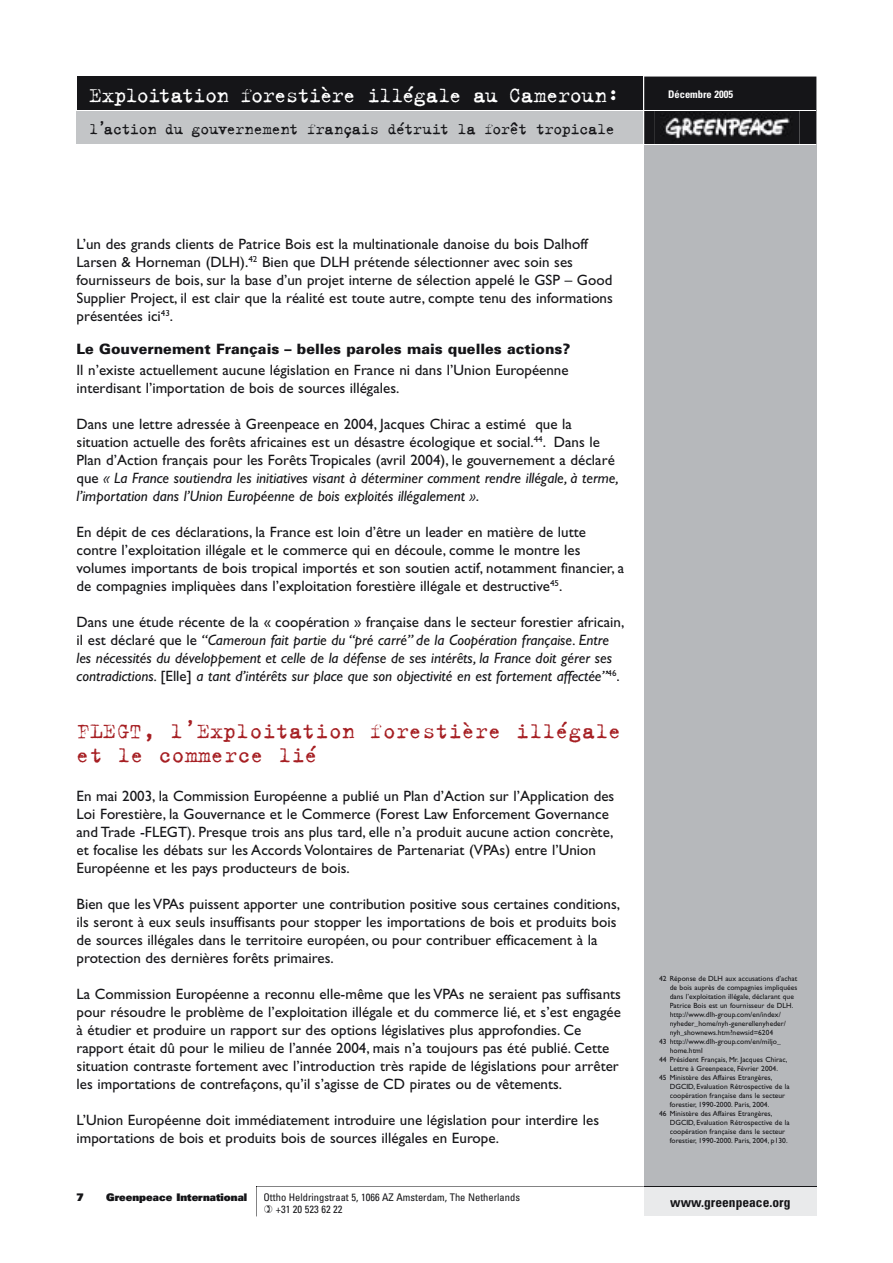
<style>
.page{position:relative;width:893px;height:1263px;background:#fff}
.page>*{position:absolute;margin:0;border:0;box-sizing:border-box;transform-origin:0 0}
.t1{font:24px/24px "Trixie Text";color:#a61f23}
.t2{font:23.25px "Trixie Text";letter-spacing:-.05em;color:#fff}
.t3{font:17.25px "Trixie Text";letter-spacing:-.04em;color:#151518}
.t4{font:15px/18px "Gill Sans";color:#151518}
.t5{font:italic 15px/18px "Gill Sans";color:#151518}
.t6{font:900 14.25px "Univers";color:#151518}
.t7{font:700 condensed 13.5px "Univers";color:#151518}
.t8{font:condensed 10.5px/12.5px "Univers";color:#151518}
.t9{font:900 10.5px "Univers";color:#151518}
.t10{font:700 condensed 10.5px "Univers";color:#fff}
.t11{font:7.5px "Gill Sans";letter-spacing:.005em;color:#151518}
.s1{font-style:italic}
.s2{font-style:normal}
</style>
<div class="page">
<div style="left:644px;top:1186px;width:172px;height:30px;background:#e9eaeb"></div>
<div style="left:644px;top:145px;width:172px;height:1041px;background:#b6b8bb"></div>
<div style="left:77px;top:111px;width:567px;height:34px;background:#c3c5c7"></div>
<div style="left:77px;top:77px;width:566px;height:34px;background:#151518"></div>
<div style="left:644px;top:77px;width:172px;height:67px;background:#151518"></div>
<img style="left:661px;top:112px;width:132px;height:31px">
<hr style="left:77px;top:145px;width:739px;height:1px;background:#fff">
<hr style="left:77px;top:111px;width:739px;height:1px;background:#fff">
<hr style="left:643px;top:77px;width:1px;height:1141px;background:#fff">
<hr style="left:644px;top:1186px;width:172px;height:1px;background:#151518">
<svg style="left:256px;top:1186px;width:388px;height:30px"></svg>
<h2 class="t2" style="left:89px;top:81px;width:531px">Exploitation forestière illégale au Cameroun:</h2>
<p class="t10" style="left:668px;top:88px;width:66px">Décembre 2005</p>
<p class="t3" style="left:89px;top:119px;width:527px">l’action du gouvernement français détruit la forêt tropicale</p>
<p class="t4" style="left:77px;top:235px;width:538px">L’un des grands clients de Patrice Bois est la multinationale danoise du bois Dalhoff Larsen &amp; Horneman (DLH).<sup>42</sup> Bien que DLH prétende sélectionner avec soin ses fournisseurs de bois, sur la base d’un projet interne de sélection appelé le GSP – Good Supplier Project, il est clair que la réalité est toute autre, compte tenu des informations présentées ici<sup>43</sup>.</p>
<p class="t6" style="left:77px;top:340px;width:495px">Le Gouvernement Français – belles paroles mais quelles actions?</p>
<p class="t4" style="left:77px;top:361px;width:494px">Il n’existe actuellement aucune législation en France ni dans l’Union Européenne interdisant l’importation de bois de sources illégales.</p>
<p class="t4" style="left:77px;top:415px;width:544px">Dans une lettre adressée à Greenpeace en 2004, Jacques Chirac a estimé que la situation actuelle des forêts africaines est un désastre écologique et social.<sup>44</sup>. Dans le Plan d’Action français pour les Forêts Tropicales (avril 2004), le gouvernement a déclaré que <span class="s1">« La France soutiendra les initiatives visant à déterminer comment rendre illégale, à terme, l’importation dans l’Union Européenne de bois exploités illégalement »</span>.</p>
<p class="t4" style="left:77px;top:523px;width:549px">En dépit de ces déclarations, la France est loin d’être un leader en matière de lutte contre l’exploitation illégale et le commerce qui en découle, comme le montre les volumes importants de bois tropical importés et son soutien actif, notamment financier, a de compagnies impliquèes dans l’exploitation forestière illégale et destructive<sup>45</sup>.</p>
<p class="t5" style="left:77px;top:613px;width:549px"><span class="s2">Dans une étude récente de la « coopération » française dans le secteur forestier africain, il est déclaré que le</span> “Cameroun fait partie du “pré carré” de la Coopération française. Entre les nécessités du développement et celle de la défense de ses intérêts, la France doit gérer ses contradictions. <span class="s2">[Elle]</span> a tant d’intérêts sur place que son objectivité en est fortement affectée”<sup>46</sup><span class="s2">.</span></p>
<h1 class="t1" style="left:77px;top:719px;width:547px">FLEGT, l’Exploitation forestière illégale et le commerce lié</h1>
<p class="t4" style="left:77px;top:787px;width:539px">En mai 2003, la Commission Européenne a publié un Plan d’Action sur l’Application des Loi Forestière, la Gouvernance et le Commerce (Forest Law Enforcement Governance and Trade -FLEGT). Presque trois ans plus tard, elle n’a produit aucune action concrète, et focalise les débats sur les Accords Volontaires de Partenariat (VPAs) entre l’Union Européenne et les pays producteurs de bois.</p>
<p class="t4" style="left:77px;top:895px;width:545px">Bien que les VPAs puissent apporter une contribution positive sous certaines conditions, ils seront à eux seuls insuffisants pour stopper les importations de bois et produits bois de sources illégales dans le territoire européen, ou pour contribuer efficacement à la protection des dernières forêts primaires.</p>
<p class="t4" style="left:77px;top:985px;width:546px">La Commission Européenne a reconnu elle-même que les VPAs ne seraient pas suffisants pour résoudre le problème de l’exploitation illégale et du commerce lié, et s’est engagée à étudier et produire un rapport sur des options législatives plus approfondies. Ce rapport était dû pour le milieu de l’année 2004, mais n’a toujours pas été publié. Cette situation contraste fortement avec l’introduction très rapide de législations pour arrêter les importations de contrefaçons, qu’il s’agisse de CD pirates ou de vêtements.</p>
<p class="t4" style="left:77px;top:1111px;width:524px">L’Union Européenne doit immédiatement introduire une législation pour interdire les importations de bois et produits bois de sources illégales en Europe.</p>
<p class="t11" style="left:659px;top:974px;width:140px">42 Réponse de DLH aux accusations d’achat</p>
<p class="t11" style="left:670px;top:983px;width:129px">de bois auprès de compagnies impliquées</p>
<p class="t11" style="left:670px;top:992px;width:126px">dans l’exploitation illégale, déclarant que</p>
<p class="t11" style="left:670px;top:1001px;width:125px">Patrice Bois est un fournisseur de DLH.</p>
<p class="t11" style="left:670px;top:1010px;width:113px">http://www.dlh-group.com/en/index/</p>
<p class="t11" style="left:670px;top:1019px;width:118px">nyheder_home/nyh-generellenyheder/</p>
<p class="t11" style="left:670px;top:1028px;width:105px">nyh_shownews.htm?newsid=6204</p>
<p class="t11" style="left:659px;top:1037px;width:123px">43 http://www.dlh-group.com/en/miljo_</p>
<p class="t11" style="left:670px;top:1046px;width:35px">home.html</p>
<p class="t11" style="left:659px;top:1055px;width:130px">44 Président Français, Mr. Jacques Chirac,</p>
<p class="t11" style="left:670px;top:1064px;width:110px">Lettre à Greenpeace, Février 2004.</p>
<p class="t11" style="left:659px;top:1073px;width:115px">45 Ministère des Affaires Etrangères,</p>
<p class="t11" style="left:670px;top:1082px;width:121px">DGCID, Evaluation Rétrospective de la</p>
<p class="t11" style="left:670px;top:1091px;width:117px">coopération française dans le secteur</p>
<p class="t11" style="left:670px;top:1100px;width:101px">forestier, 1990-2000. Paris, 2004.</p>
<p class="t11" style="left:659px;top:1109px;width:115px">46 Ministère des Affaires Etrangères,</p>
<p class="t11" style="left:670px;top:1118px;width:121px">DGCID, Evaluation Rétrospective de la</p>
<p class="t11" style="left:670px;top:1127px;width:117px">coopération française dans le secteur</p>
<p class="t11" style="left:670px;top:1136px;width:119px">forestier, 1990-2000. Paris, 2004, p130.</p>
<p class="t9" style="left:77px;top:1190px;width:9px">7</p>
<p class="t9" style="left:106px;top:1190px;width:143px">Greenpeace International</p>
<p class="t8" style="left:276px;top:1191px;width:246px;text-indent:-12px">Ottho Heldringstraat 5, 1066 AZ Amsterdam, The Netherlands +31 20 523 62 22</p>
<p class="t7" style="left:670px;top:1193px;width:122px">www.greenpeace.org</p>
</div>
